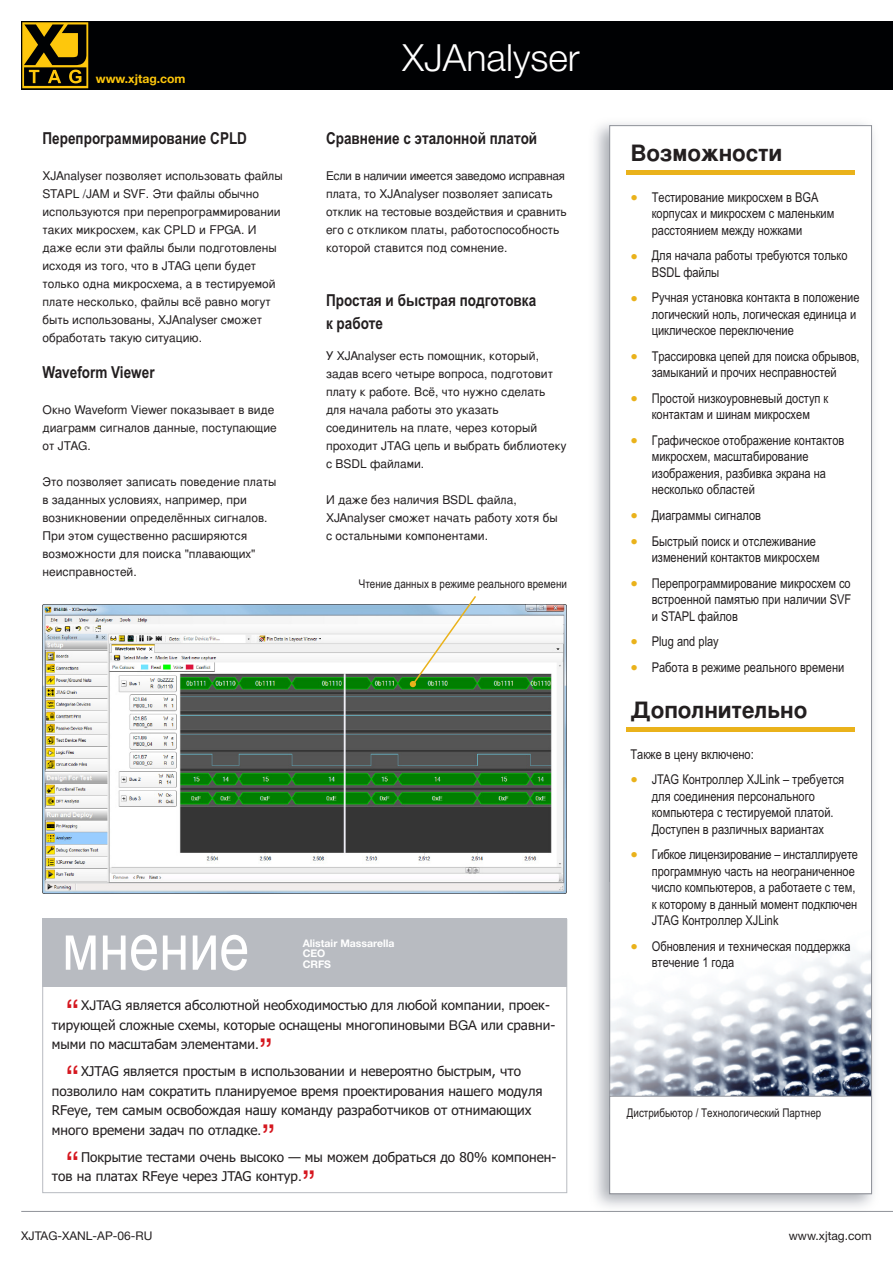
<style>
.page{position:relative;width:893px;height:1263px;background:#fff}
.page>*{position:absolute;margin:0;border:0;box-sizing:border-box;transform-origin:0 0}
.t1{font:66px "Arial Narrow";color:#fff}
.t2{font:300 37.5px "Helvetica Neue LT";color:#fff}
.t3{font:33px "Helvetica Neue LT";color:#d5171f}
.t4{font:700 22.5px "Free Sans";color:#231f20}
.t5{font:700 16.5px/22.5px "Arial Narrow";color:#231f20}
.t6{font:13.5px/16.5px "Arial Narrow";color:#231f20}
.t7{font:13.5px/19.5px "Tahoma";color:#231f20}
.t8{font:700 12.15px "Helvetica Neue LT";color:#fec70c}
.t9{font:12px/18px "Free Sans";color:#231f20}
.t10{font:12px "Arial Narrow";color:#231f20}
.t11{font:12px "Helvetica Neue LT";color:#231f20}
.t12{font:700 10.5px/10.5px "Helvetica Neue LT";color:#fff}
.s1{font-family:"Helvetica Neue LT"}
.s2{font-family:"Helvetica Neue";font-stretch:condensed;font-size:15px;color:#eab21b}
</style>
<div class="page">
<div style="left:21px;top:21px;width:872px;height:68px;background:#000103"></div>
<svg style="left:22px;top:22px;width:66px;height:66px"></svg>
<img style="left:611px;top:951px;width:259px;height:145px">
<div style="left:609px;top:1096px;width:263px;height:98px;border:1px solid #8f9299"></div>
<hr style="left:626px;top:728px;width:229px;height:4px;background:#eab21b">
<div style="left:626px;top:170px;width:229px;height:5px;background:#eab21b"></div>
<div style="left:43px;top:918px;width:524px;height:68px;background:#b8bbc1"></div>
<hr style="left:21px;top:1211px;width:872px;height:1px;background:#8f9299">
<img style="left:43px;top:604px;width:524px;height:290px">
<svg style="left:410px;top:596px;width:68px;height:91px"></svg>
<p class="t8" style="left:96px;top:72px;width:91px">www.xjtag.com</p>
<h3 class="t5" style="left:43px;top:127px;width:206px">Перепрограммирование CPLD</h3>
<p class="t9" style="left:43px;top:168px;width:242px">XJAnalyser позволяет использовать файлы STAPL /JAM и SVF. Эти файлы обычно используются при перепрограммировании таких микросхем, как CPLD и FPGA. И даже если эти файлы были подготовлены исходя из того, что в JTAG цепи будет только одна микросхема, а в тестируемой плате несколько, файлы всё равно могут быть использованы, XJAnalyser сможет обработать такую ситуацию.</p>
<h3 class="t5" style="left:43px;top:361px;width:114px">Waveform Viewer</h3>
<p class="t9" style="left:43px;top:402px;width:236px">Окно Waveform Viewer показывает в виде диаграмм сигналов данные, поступающие от JTAG.</p>
<p class="t9" style="left:43px;top:474px;width:235px">Это позволяет записать поведение платы в заданных условиях, например, при возникновении определённых сигналов.<br>При этом существенно расширяются возможности для поиска "плавающих" неисправностей.</p>
<h2 class="t2" style="left:403px;top:35px;width:179px">XJAnalyser</h2>
<h3 class="t5" style="left:326px;top:127px;width:213px">Сравнение с эталонной платой</h3>
<p class="t9" style="left:326px;top:168px;width:242px">Если в наличии имеется заведомо исправная плата, то XJAnalyser позволяет записать отклик на тестовые воздействия и сравнить его с откликом платы, работоспособность которой ставится под сомнение.</p>
<h3 class="t5" style="left:326px;top:289px;width:212px">Простая и быстрая подготовка к работе</h3>
<p class="t9" style="left:326px;top:348px;width:242px">У XJAnalyser есть помощник, который, задав всего четыре вопроса, подготовит плату к работе. Всё, что нужно сделать для начала работы это указать соединитель на плате, через который проходит JTAG цепь и выбрать библиотеку с BSDL файлами.</p>
<p class="t9" style="left:326px;top:492px;width:233px">И даже без наличия BSDL файла,<br>XJAnalyser сможет начать работу хотя бы с остальными компонентами.</p>
<p class="t10" style="left:359px;top:577px;width:210px">Чтение данных в режиме реального времени</p>
<h1 class="t1" style="left:62px;top:908px;width:189px">мнение</h1>
<p class="t12" style="left:303px;top:937px;width:93px">Alistair Massarella<br>CEO<br>CRFS</p>
<h3 class="t3" style="left:65px;top:992px;width:16px">“</h3>
<p class="t7" style="left:52px;top:996px;width:505px;text-indent:29px"><span class="s1">XJTAG</span> является абсолютной необходимостью для любой компании<span class="s1">,</span> проек&shy;тирующей сложные схемы<span class="s1">,</span> которые оснащены многопиновыми <span class="s1">BGA</span> или сравни&shy;мыми по масштабам элементами<span class="s1">.</span></p>
<h3 class="t3" style="left:259px;top:1031px;width:16px">”</h3>
<h3 class="t3" style="left:65px;top:1058px;width:16px">“</h3>
<p class="t7" style="left:52px;top:1062px;width:492px;text-indent:29px">XJTAG является простым в использовании и невероятно быстрым, что позволило нам сократить планируемое время проектирования нашего модуля RFeye, тем самым освобождая нашу команду разработчиков от отнимающих много времени задач по отладке<span class="s1">.</span></p>
<h3 class="t3" style="left:261px;top:1116px;width:16px">”</h3>
<h3 class="t3" style="left:65px;top:1143px;width:16px">“</h3>
<p class="t7" style="left:52px;top:1147px;width:506px;text-indent:29px">Покрытие тестами очень высоко — мы можем добраться до 80% компонен&shy;тов на платах RFeye через JTAG контур<span class="s1">.</span></p>
<h3 class="t3" style="left:302px;top:1163px;width:16px">”</h3>
<h3 class="t4" style="left:630px;top:137px;width:153px">Возможности</h3>
<p class="t6" style="left:652px;top:189px;width:184px;text-indent:-21px"><span class="s2">•</span> Тестирование микросхем в BGA корпусах и микросхем с маленьким расстоянием между ножками</p>
<p class="t6" style="left:652px;top:248px;width:197px;text-indent:-21px"><span class="s2">•</span> Для начала работы требуются только<br>BSDL файлы</p>
<p class="t6" style="left:652px;top:290px;width:209px;text-indent:-21px"><span class="s2">•</span> Ручная установка контакта в положение логический ноль, логическая единица и циклическое переключение</p>
<p class="t6" style="left:630px;top:348px;width:231px;text-align:center"><span class="s2">•</span> Трассировка цепей для поиска обрывов, замыканий и прочих несправностей</p>
<p class="t6" style="left:630px;top:390px;width:199px;text-align:center"><span class="s2">•</span> Простой низкоуровневый доступ к контактам и шинам микросхем</p>
<p class="t6" style="left:652px;top:432px;width:194px;text-indent:-21px"><span class="s2">•</span> Графическое отображение контактов микросхем, масштабирование изображения, разбивка экрана на несколько областей</p>
<p class="t6" style="left:630px;top:507px;width:132px"><span class="s2">•</span> Диаграммы сигналов</p>
<p class="t6" style="left:630px;top:533px;width:191px;text-align:right"><span class="s2">•</span> Быстрый поиск и отслеживание изменений контактов микросхем</p>
<p class="t6" style="left:652px;top:575px;width:201px;text-align:justify;text-indent:-21px"><span class="s2">•</span> Перепрограммирование микросхем со встроенной памятью при наличии SVF и STAPL файлов</p>
<p class="t6" style="left:630px;top:633px;width:90px"><span class="s2">•</span> Plug and play</p>
<p class="t6" style="left:630px;top:659px;width:215px"><span class="s2">•</span> Работа в режиме реального времени</p>
<h3 class="t4" style="left:630px;top:694px;width:178px">Дополнительно</h3>
<p class="t6" style="left:630px;top:746px;width:125px">Также в цену включено:</p>
<p class="t6" style="left:652px;top:771px;width:194px;text-indent:-21px"><span class="s2">•</span> JTAG Контроллер XJLink – требуется для соединения персонального компьютера с тестируемой платой.<br>Доступен в различных вариантах</p>
<p class="t6" style="left:652px;top:846px;width:208px;text-indent:-21px"><span class="s2">•</span> Гибкое лицензирование – инсталлируете программную часть на неограниченное число компьютеров, а работаете с тем, к которому в данный момент подключен JTAG Контроллер XJLink</p>
<p class="t6" style="left:652px;top:938px;width:200px;text-indent:-21px"><span class="s2">•</span> Обновления и техническая поддержка втечение 1 года</p>
<p class="t10" style="left:627px;top:1105px;width:196px">Дистрибьютор / Технологический Партнер</p>
<p class="t11" style="left:21px;top:1229px;width:133px">XJTAG-XANL-AP-06-RU</p>
<p class="t11" style="left:789px;top:1229px;width:84px">www.xjtag.com</p>
</div>
